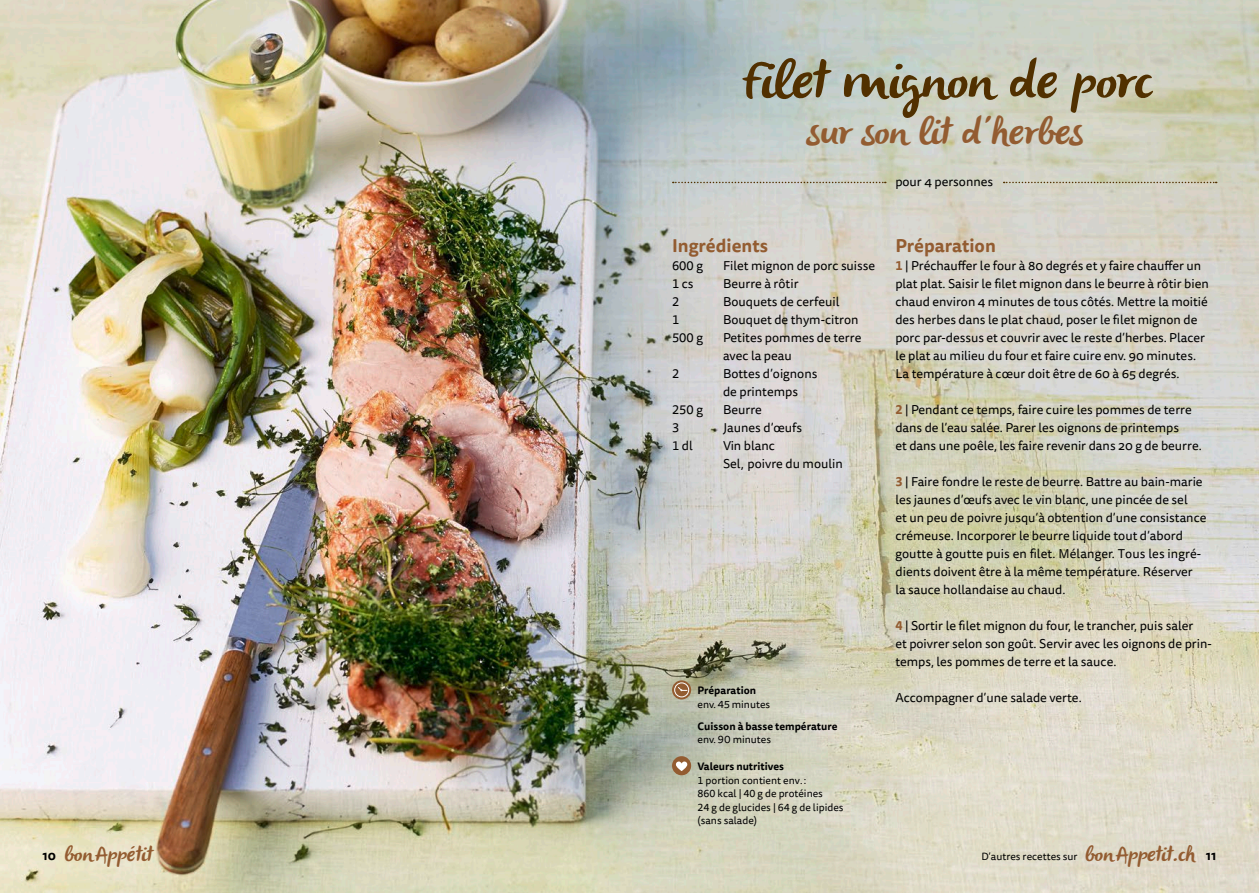
<style>
.page{position:relative;width:1259px;height:893px;background:#fff}
.page>*{position:absolute;margin:0;border:0;box-sizing:border-box;transform-origin:0 0}
.t1{font:italic 52.5px "Olivier";color:#513000}
.t2{font:italic 37.5px "Olivier";letter-spacing:-.005em;color:#935c31}
.t3{font:italic 21px "Olivier";color:#935c31}
.t4{font:700 18px "Tisa Sans OT";color:#935c31}
.t5{font:12.75px/18px "Tisa Sans OT";color:#000}
.t6{font:700 12.75px "Tisa Sans OT";color:#000}
.t7{font:10.5px/13.5px "Tisa Sans OT";color:#000}
.t8{font:700 10.5px "Tisa Sans OT";color:#000}
.s1{font-weight:700;color:#935c31}
.s2{font-family:"Olivier";font-style:italic;font-size:21px;color:#935c31}
</style>
<div class="page">
<img style="left:0;top:0;width:1259px;height:893px">
<svg style="left:673px;top:182px;width:213px;height:1px"></svg>
<svg style="left:1003px;top:182px;width:213px;height:1px"></svg>
<svg style="left:672px;top:680px;width:19px;height:19px"></svg>
<div style="left:674px;top:682px;width:15px;height:15px;border:1px solid #fff;border-radius:50%"></div>
<svg style="left:677px;top:686px;width:10px;height:5px"></svg>
<div style="left:672px;top:756px;width:19px;height:19px;background:#935c31;border-radius:50%"></div>
<svg style="left:676px;top:761px;width:11px;height:10px"></svg>
<h1 class="t1" style="left:738px;top:51px;width:414px">Filetmignon deporc</h1>
<h2 class="t2" style="left:806px;top:110px;width:286px">surso n litd ’herbes</h2>
<h3 class="t4" style="left:672px;top:234px;width:98px">Ingrédients</h3>
<p class="t5" style="left:672px;top:257px;width:32px">600 g</p>
<p class="t5" style="left:723px;top:257px;width:154px">Filet mignon de porc suisse</p>
<p class="t5" style="left:672px;top:275px;width:23px">1 cs</p>
<p class="t5" style="left:723px;top:275px;width:77px">Beurre à rôtir</p>
<p class="t5" style="left:672px;top:293px;width:9px">2</p>
<p class="t5" style="left:723px;top:293px;width:118px">Bouquets de cerfeuil</p>
<p class="t5" style="left:672px;top:311px;width:9px">1</p>
<p class="t5" style="left:723px;top:311px;width:137px">Bouquet de thym-citron</p>
<p class="t5" style="left:672px;top:329px;width:32px">500 g</p>
<p class="t5" style="left:723px;top:329px;width:140px">Petites pommes de terre avec la peau</p>
<p class="t5" style="left:672px;top:365px;width:9px">2</p>
<p class="t5" style="left:723px;top:365px;width:96px">Bottes d’oignons de printemps</p>
<p class="t5" style="left:672px;top:401px;width:32px">250 g</p>
<p class="t5" style="left:723px;top:401px;width:40px">Beurre</p>
<p class="t5" style="left:672px;top:419px;width:9px">3</p>
<p class="t5" style="left:723px;top:419px;width:80px">Jaunes d’œufs</p>
<p class="t5" style="left:672px;top:437px;width:22px">1 dl</p>
<p class="t5" style="left:723px;top:437px;width:121px">Vin blanc<br>Sel, poivre du moulin</p>
<p class="t8" style="left:697px;top:684px;width:60px">Préparation</p>
<p class="t7" style="left:697px;top:698px;width:74px">env. 45 minutes</p>
<p class="t8" style="left:697px;top:719px;width:141px">Cuisson à basse température</p>
<p class="t7" style="left:697px;top:733px;width:75px">env. 90 minutes</p>
<p class="t8" style="left:697px;top:760px;width:88px">Valeurs nutritives</p>
<p class="t7" style="left:697px;top:774px;width:147px">1 portion contient env.:<br>860 kcal | 40 g de protéines<br>24 g de glucides | 64 g de lipides (sans salade)</p>
<p class="t5" style="left:895px;top:173px;width:99px">pour 4 personnes</p>
<h3 class="t4" style="left:895px;top:234px;width:102px">Préparation</h3>
<p class="t5" style="left:895px;top:257px;width:315px"><span class="s1">1</span> | Préchauffer le four à 80 degrés et y faire chauffer un plat plat. Saisir le filet mignon dans le beurre à rôtir bien chaud environ 4 minutes de tous côtés. Mettre la moitié des herbes dans le plat chaud, poser le filet mignon de porc par-dessus et couvrir avec le reste d’herbes. Placer le plat au milieu du four et faire cuire env. 90 minutes.<br>La température à cœur doit être de 60 à 65 degrés.</p>
<p class="t5" style="left:895px;top:401px;width:308px"><span class="s1">2</span> | Pendant ce temps, faire cuire les pommes de terre dans de l’eau salée. Parer les oignons de printemps<br>et dans une poêle, les faire revenir dans 20 g de beurre.</p>
<p class="t5" style="left:895px;top:473px;width:313px"><span class="s1">3</span> | Faire fondre le reste de beurre. Battre au bain-marie les jaunes d’œufs avec le vin blanc, une pincée de sel<br>et un peu de poivre jusqu’à obtention d’une consistance crémeuse. Incorporer le beurre liquide tout d’abord goutte à goutte puis en filet. Mélanger. Tous les ingré&shy;dients doivent être à la même température. Réserver<br>la sauce hollandaise au chaud.</p>
<p class="t5" style="left:895px;top:617px;width:318px"><span class="s1">4</span> | Sortir le filet mignon du four, le trancher, puis saler<br>et poivrer selon son goût. Servir avec les oignons de prin&shy;temps, les pommes de terre et la sauce.</p>
<p class="t5" style="left:895px;top:689px;width:188px">Accompagner d’une salade verte.</p>
<h3 class="t3" style="left:64px;top:842px;width:95px">bon Appétit</h3>
<p class="t7" style="left:981px;top:850px;width:214px">D’autres recettes sur <span class="s2">bon Appetit.ch</span></p>
<p class="t6" style="left:43px;top:847px;width:15px">10</p>
<p class="t6" style="left:1205px;top:847px;width:12px">11</p>
</div>
